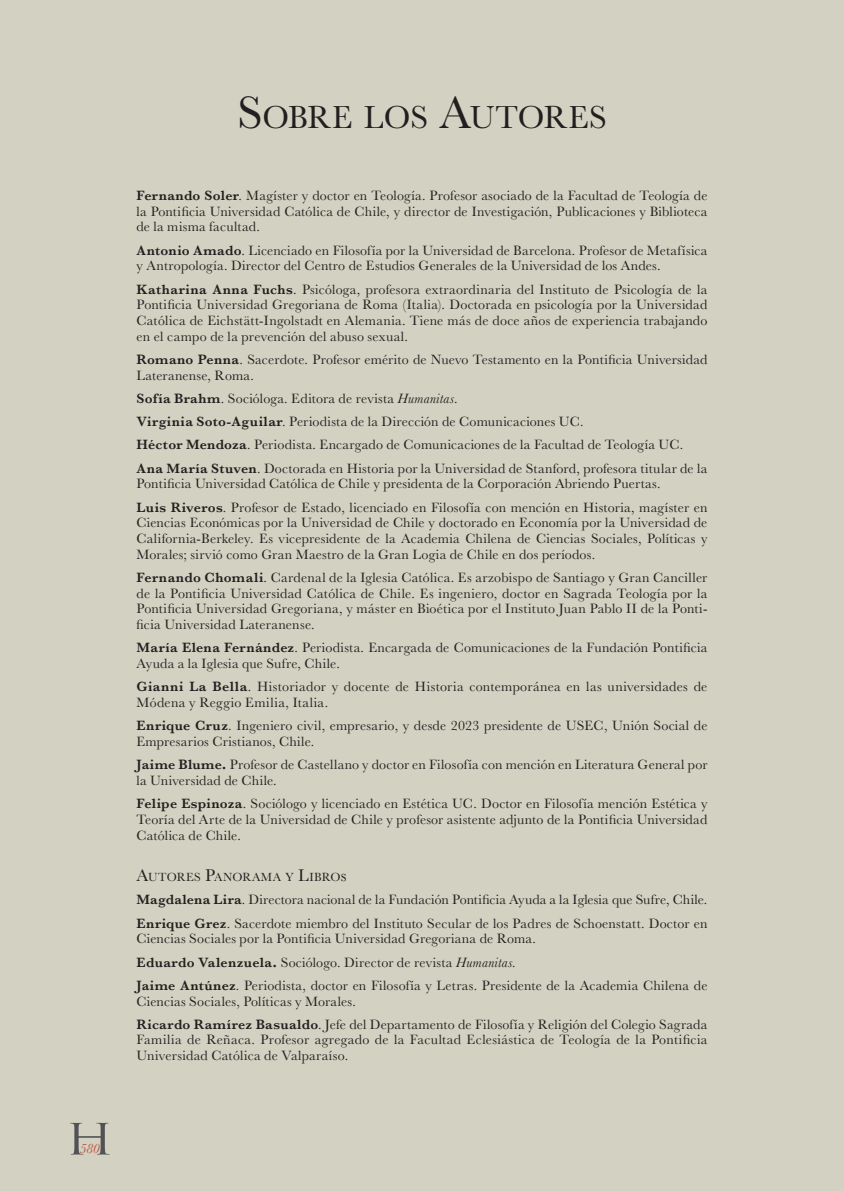
<style>
.page{position:relative;width:844px;height:1191px;background:#fff}
.page>*{position:absolute;margin:0;border:0;box-sizing:border-box;transform-origin:0 0}
.t1{font:42px "Trajan Pro";color:#515255;scale:1.2 1}
.Título_Baskerville{font:33.07px "Baskerville";color:#231f20}
.Texto_general_Bask{font:14px/15.8px "Baskerville";letter-spacing:.015em;color:#231f20}
.t2{font:italic 14px "Baskerville";color:#bb4e40}
.Texto_general_Bask-2{font:12.25px "Baskerville";letter-spacing:.03em;color:#231f20}
.s1{font-size:47.25px}
.s2{font-weight:600}
.s3{font-style:italic}
.s4{font-weight:700}
.s5{font-size:17.5px}
</style>
<div class="page">
<div style="left:0;top:0;width:843px;height:1191px;background:#d3d1c1"></div>
<p class="Título_Baskerville" style="left:237px;top:96px;width:370px"><span class="s1">S</span>OBRE LOS <span class="s1">A</span>UTORES</p>
<p class="t1" style="left:65px;top:1112px;width:42px">H</p>
<p class="t2" style="left:79px;top:1138px;width:22px">580</p>
<p class="Texto_general_Bask" style="left:136px;top:188px;width:572px;text-align:justify"><span class="s2">Fernando Soler</span>. Magíster y doctor en Teología. Profesor asociado de la Facultad de Teología de la Pontificia Universidad Católica de Chile, y director de Investigación, Publicaciones y Biblioteca de la misma facultad.</p>
<p class="Texto_general_Bask" style="left:136px;top:242px;width:572px"><span class="s2">Antonio Amado</span>. Licenciado en Filosofía por la Universidad de Barcelona. Profesor de Metafísica y Antropología. Director del Centro de Estudios Generales de la Universidad de los Andes.</p>
<p class="Texto_general_Bask" style="left:136px;top:281px;width:572px;text-align:justify"><span class="s2">Katharina Anna Fuchs</span>. Psicóloga, profesora extraordinaria del Instituto de Psicología de la Pontificia Universidad Gregoriana de Roma (Italia). Doctorada en psicología por la Universidad Católica de Eichstätt-Ingolstadt en Alemania. Tiene más de doce años de experiencia trabajando en el campo de la prevención del abuso sexual.</p>
<p class="Texto_general_Bask" style="left:136px;top:352px;width:572px"><span class="s2">Romano Penna</span>. Sacerdote. Profesor emérito de Nuevo Testamento en la Pontificia Universidad<br>Lateranense, Roma.</p>
<p class="Texto_general_Bask" style="left:136px;top:391px;width:322px"><span class="s2">Sofía Brahm</span>. Socióloga. Editora de revista <span class="s3">Humanitas</span>.</p>
<p class="Texto_general_Bask" style="left:136px;top:414px;width:448px"><span class="s2">Virginia Soto-Aguilar</span>. Periodista de la Dirección de Comunicaciones UC.</p>
<p class="Texto_general_Bask" style="left:136px;top:437px;width:548px"><span class="s2">Héctor Mendoza</span>. Periodista. Encargado de Comunicaciones de la Facultad de Teología UC.</p>
<p class="Texto_general_Bask" style="left:136px;top:460px;width:572px"><span class="s2">Ana María Stuven</span>. Doctorada en Historia por la Universidad de Stanford, profesora titular de la<br>Pontificia Universidad Católica de Chile y presidenta de la Corporación Abriendo Puertas.</p>
<p class="Texto_general_Bask" style="left:136px;top:499px;width:572px;text-align:justify"><span class="s2">Luis Riveros</span>. Profesor de Estado, licenciado en Filosofía con mención en Historia, magíster en Ciencias Económicas por la Universidad de Chile y doctorado en Economía por la Universidad de California-Berkeley. Es vicepresidente de la Academia Chilena de Ciencias Sociales, Políticas y Morales; sirvió como Gran Maestro de la Gran Logia de Chile en dos períodos.</p>
<p class="Texto_general_Bask" style="left:136px;top:570px;width:572px;text-align:justify"><span class="s2">Fernando Chomali</span>. Cardenal de la Iglesia Católica. Es arzobispo de Santiago y Gran Canciller de la Pontificia Universidad Católica de Chile. Es ingeniero, doctor en Sagrada Teología por la Pontificia Universidad Gregoriana, y máster en Bioética por el Instituto Juan Pablo II de la Ponti&shy;ficia Universidad Lateranense.</p>
<p class="Texto_general_Bask" style="left:136px;top:640px;width:572px"><span class="s2">María Elena Fernández</span>. Periodista. Encargada de Comunicaciones de la Fundación Pontificia<br>Ayuda a la Iglesia que Sufre, Chile.</p>
<p class="Texto_general_Bask" style="left:136px;top:679px;width:572px"><span class="s2">Gianni La Bella</span>. Historiador y docente de Historia contemporánea en las universidades de<br>Módena y Reggio Emilia, Italia.</p>
<p class="Texto_general_Bask" style="left:136px;top:718px;width:572px"><span class="s2">Enrique Cruz</span>. Ingeniero civil, empresario, y desde 2023 presidente de USEC, Unión Social de<br>Empresarios Cristianos, Chile.</p>
<p class="Texto_general_Bask" style="left:136px;top:757px;width:572px"><span class="s2">Jaime Blume</span><span class="s4">.</span> Profesor de Castellano y doctor en Filosofía con mención en Literatura General por la Universidad de Chile.</p>
<p class="Texto_general_Bask" style="left:136px;top:796px;width:572px;text-align:justify"><span class="s2">Felipe Espinoza</span>. Sociólogo y licenciado en Estética UC. Doctor en Filosofía mención Estética y Teoría del Arte de la Universidad de Chile y profesor asistente adjunto de la Pontificia Universidad Católica de Chile.</p>
<p class="Texto_general_Bask-2" style="left:136px;top:869px;width:211px"><span class="s5">A</span>UTORES <span class="s5">P</span>ANORAMA Y <span class="s5">L</span>IBRO<span class="s5">s</span></p>
<p class="Texto_general_Bask" style="left:136px;top:892px;width:572px"><span class="s2">Magdalena Lira</span>. Directora nacional de la Fundación Pontificia Ayuda a la Iglesia que Sufre, Chile.</p>
<p class="Texto_general_Bask" style="left:136px;top:915px;width:572px"><span class="s2">Enrique Grez</span>. Sacerdote miembro del Instituto Secular de los Padres de Schoenstatt. Doctor en<br>Ciencias Sociales por la Pontificia Universidad Gregoriana de Roma.</p>
<p class="Texto_general_Bask" style="left:136px;top:954px;width:381px"><span class="s2">Eduardo Valenzuela</span><span class="s4">.</span> Sociólogo. Director de revista <span class="s3">Humanitas.</span></p>
<p class="Texto_general_Bask" style="left:136px;top:977px;width:572px"><span class="s2">Jaime Antúnez</span>. Periodista, doctor en Filosofía y Letras. Presidente de la Academia Chilena de<br>Ciencias Sociales, Políticas y Morales.</p>
<p class="Texto_general_Bask" style="left:136px;top:1016px;width:572px;text-align:justify"><span class="s2">Ricardo Ramírez Basualdo</span>. Jefe del Departamento de Filosofía y Religión del Colegio Sagrada Familia de Reñaca. Profesor agregado de la Facultad Eclesiástica de Teología de la Pontificia Universidad Católica de Valparaíso.</p>
</div>
